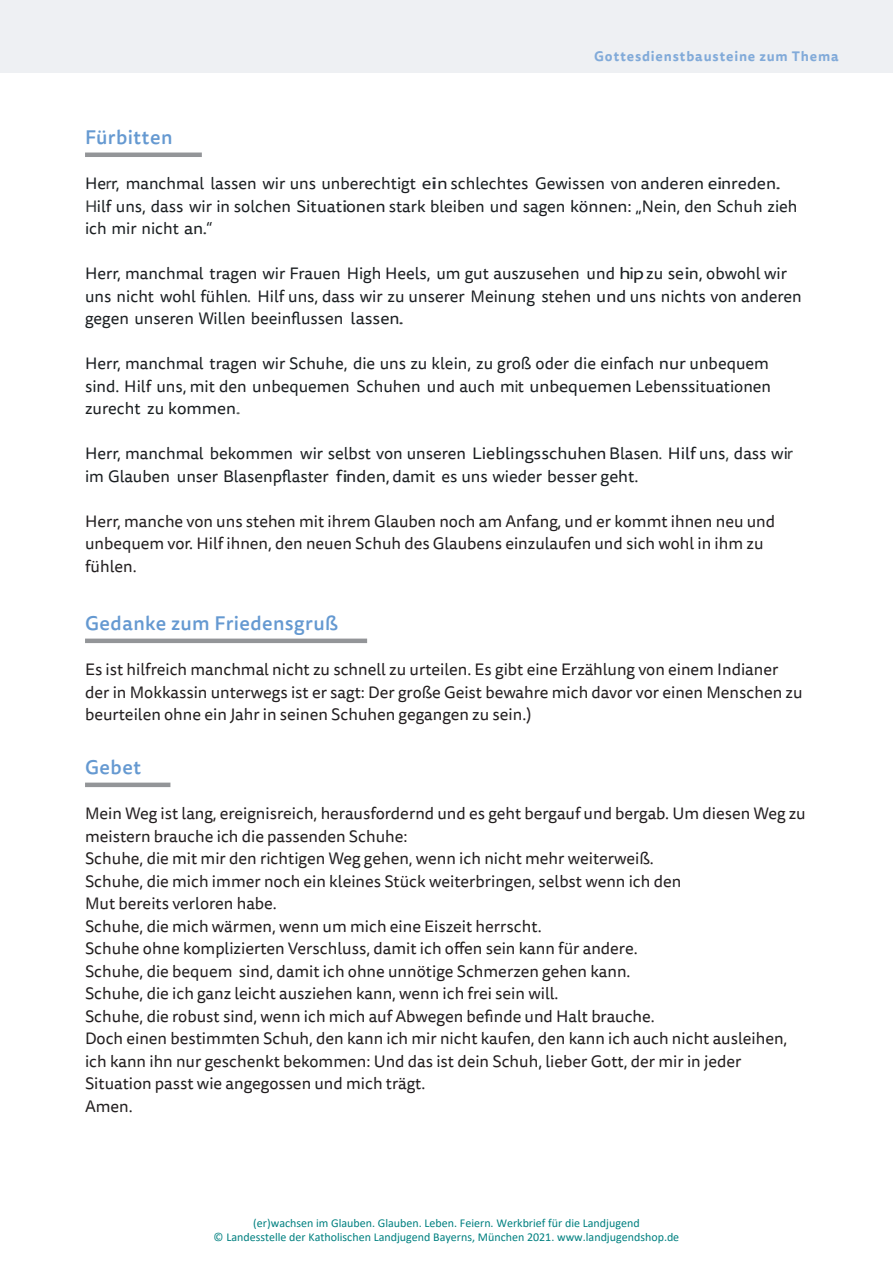
<style>
.page{position:relative;width:893px;height:1263px;background:#fff}
.page>*{position:absolute;margin:0;border:0;box-sizing:border-box;transform-origin:0 0}
.t1{font:500 19.5px "Tisa Sans Pro";letter-spacing:.02em;color:#6599d1}
.t2{font:16.5px/22.5px "Tisa Sans Pro";color:#231f20}
.t3{font:16.5px/22.5px "Tisa Sans Pro";color:#1b1f22}
.t4{font:700 13.5px "Tisa Sans Pro";letter-spacing:.065em;color:#81aad9}
.t5{font:12px/14.4px "Calibri";color:#008080;text-align:center}
.s1{color:#35393b}
.s2{color:#5e6262}
</style>
<div class="page">
<div style="left:0;top:0;width:893px;height:72px;background:#eef0f3"></div>
<hr style="left:85px;top:153px;width:117px;height:4px;background:#939598">
<hr style="left:85px;top:639px;width:282px;height:4px;background:#939598">
<hr style="left:85px;top:783px;width:85px;height:4px;background:#939598">
<p class="t4" style="left:594px;top:46px;width:246px">Gottesdienstbausteine zum Thema</p>
<p class="t1" style="left:85px;top:124px;width:89px">Fürbitten</p>
<p class="t3" style="left:85px;top:172px;width:714px">He<span class="s1">r</span>r, manchmal lassen wir uns unberechtigt e<span class="s1">i</span>n schlechtes Gewissen von anderen e<span class="s1">i</span>nreden<span class="s1">.<br>H</span>ilf uns, dass wir in solchen Situat<span class="s1">i</span>onen stark bleiben und sagen können: „Nein, den Schuh zieh ich mir nicht an<span class="s1">.</span>“</p>
<p class="t3" style="left:85px;top:262px;width:718px">Herr, manchmal tragen wir Frauen High Heels, um gut auszusehen und h<span class="s1">i</span>p zu se<span class="s1">i</span>n, obwohl wir uns nicht wohl fühlen<span class="s1">.</span> Hilf uns, dass wir zu unserer Meinung stehen und uns nichts von anderen gegen unseren Willen beeinflussen lassen<span class="s1">.</span></p>
<p class="t3" style="left:85px;top:352px;width:688px">Herr, manchmal tragen wir Schuhe, die uns zu klein, zu groß oder die einfach nur unbequem sind. Hilf uns, mit den unbequemen Schuhen und auch m<span class="s1">i</span>t unbequemen Lebenssituationen zurecht zu kommen<span class="s2">.</span></p>
<p class="t3" style="left:85px;top:442px;width:710px">Herr, manchmal bekommen wir selbst von unseren Lieblingsschuhen Blasen<span class="s1">.</span> Hilf uns<span class="s1">,</span> dass wi<span class="s1">r </span>im Glauben unser Blasenpflaster f<span class="s1">i</span>nden, damit es uns wieder besser geht.</p>
<p class="t2" style="left:85px;top:510px;width:692px">Herr, manche von uns stehen mit ihrem Glauben noch am Anfang, und er kommt ihnen neu und unbequem vor. Hilf ihnen, den neuen Schuh des Glaubens einzulaufen und sich wohl in ihm zu fühlen.</p>
<p class="t1" style="left:85px;top:610px;width:254px">Gedanke zum Friedensgruß</p>
<p class="t2" style="left:85px;top:658px;width:719px">Es ist hilfreich manchmal nicht zu schnell zu urteilen. Es gibt eine Erzählung von einem Indianer der in Mokkassin unterwegs ist er sagt: Der große Geist bewahre mich davor vor einen Menschen zu beurteilen ohne ein Jahr in seinen Schuhen gegangen zu sein.)</p>
<p class="t1" style="left:85px;top:754px;width:58px">Gebet</p>
<p class="t2" style="left:85px;top:802px;width:722px">Mein Weg ist lang, ereignisreich, herausfordernd und es geht bergauf und bergab. Um diesen Weg zu meistern brauche ich die passenden Schuhe:<br>Schuhe, die mit mir den richtigen Weg gehen, wenn ich nicht mehr weiterweiß.<br>Schuhe, die mich immer noch ein kleines Stück weiterbringen, selbst wenn ich den<br>Mut bereits verloren habe.<br>Schuhe, die mich wärmen, wenn um mich eine Eiszeit herrscht.<br>Schuhe ohne komplizierten Verschluss, damit ich offen sein kann für andere.<br>Schuhe, die bequem sind, damit ich ohne unnötige Schmerzen gehen kann.<br>Schuhe, die ich ganz leicht ausziehen kann, wenn ich frei sein will.<br>Schuhe, die robust sind, wenn ich mich auf Abwegen befinde und Halt brauche.<br>Doch einen bestimmten Schuh, den kann ich mir nicht kaufen, den kann ich auch nicht ausleihen, ich kann ihn nur geschenkt bekommen: Und das ist dein Schuh, lieber Gott, der mir in jeder Situation passt wie angegossen und mich trägt.<br>Amen.</p>
<p class="t5" style="left:214px;top:1215px;width:467px">(er)wachsen im Glauben. Glauben. Leben. Feiern. Werkbrief für die Landjugend<br>© Landesstelle der Katholischen Landjugend Bayerns, München 2021. www.landjugendshop.de</p>
</div>
